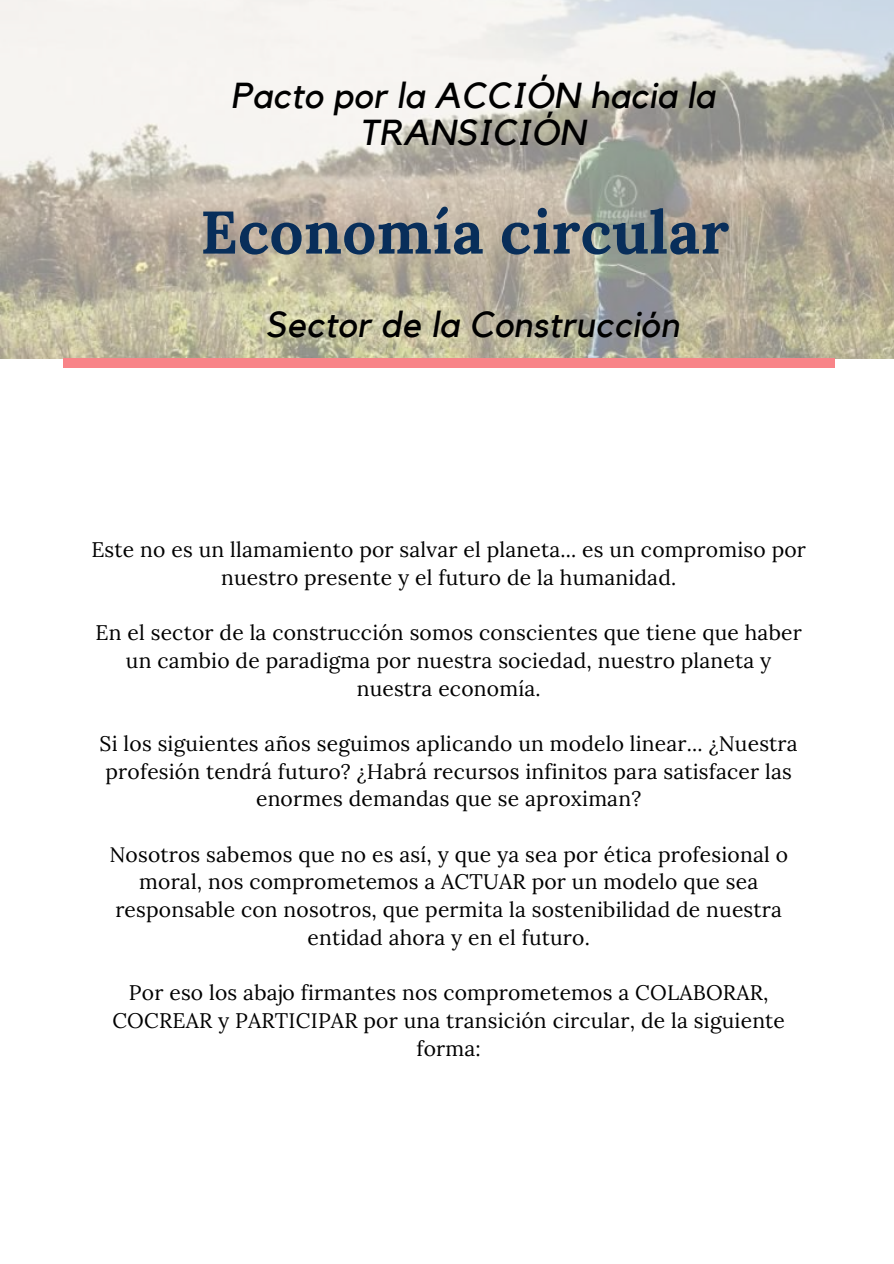
<style>
.page{position:relative;width:894px;height:1264px;background:#fff}
.page>*{position:absolute;margin:0;border:0;box-sizing:border-box;transform-origin:0 0}
.t1{font:700 60px "Lora";letter-spacing:.005em;color:#082e5a}
.t2{font:italic 36px/36.5px "Kollektif";letter-spacing:.01em;color:#000;text-align:center}
.t3{font:21px/27.6px "Lora";letter-spacing:.01em;color:#000;text-align:center}
</style>
<div class="page">
<img style="left:0;top:0;width:893px;height:358px">
<div style="left:63px;top:358px;width:771px;height:9px;background:#f88488"></div>
<h2 class="t2" style="left:231px;top:79px;width:485px">Pacto por la ACCIÓN hacia la<br>TRANSICIÓN</h2>
<h1 class="t1" style="left:200px;top:193px;width:530px">Economía circular</h1>
<h2 class="t2" style="left:265px;top:308px;width:415px">Sector de la Construcción</h2>
<p class="t3" style="left:91px;top:535px;width:716px">Este no es un llamamiento por salvar el planeta... es un compromiso por nuestro presente y el futuro de la humanidad.</p>
<p class="t3" style="left:95px;top:619px;width:707px">En el sector de la construcción somos conscientes que tiene que haber un cambio de paradigma por nuestra sociedad, nuestro planeta y nuestra economía.</p>
<p class="t3" style="left:100px;top:729px;width:699px">Si los siguientes años seguimos aplicando un modelo linear... ¿Nuestra profesión tendrá futuro? ¿Habrá recursos infinitos para satisfacer las enormes demandas que se aproximan?</p>
<p class="t3" style="left:109px;top:840px;width:680px">Nosotros sabemos que no es así, y que ya sea por ética profesional o moral, nos comprometemos a ACTUAR por un modelo que sea responsable con nosotros, que permita la sostenibilidad de nuestra entidad ahora y en el futuro.</p>
<p class="t3" style="left:112px;top:978px;width:674px">Por eso los abajo firmantes nos comprometemos a COLABORAR,<br>COCREAR y PARTICIPAR por una transición circular, de la siguiente forma:</p>
</div>
